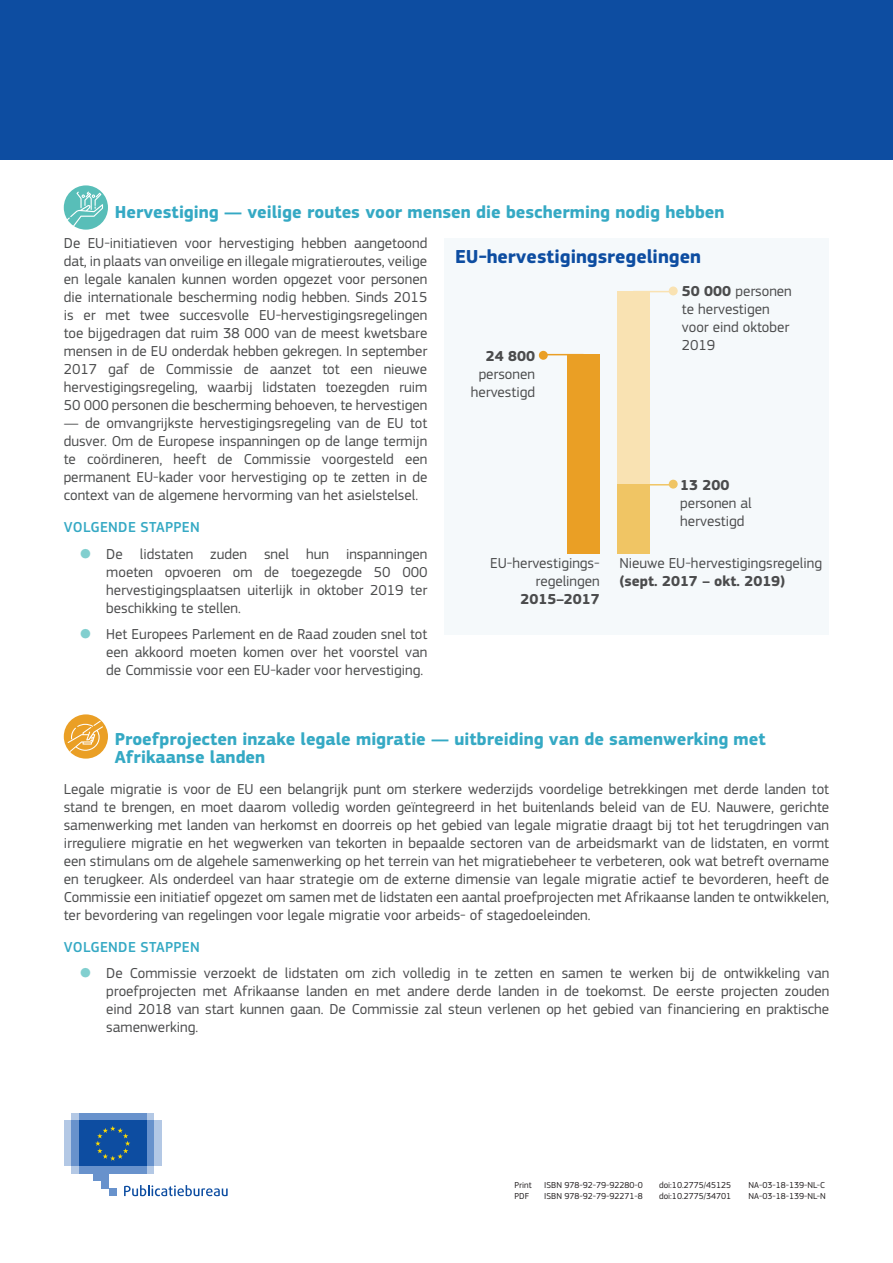
<style>
.page{position:relative;width:893px;height:1263px;background:#fff}
.page>*{position:absolute;margin:0;border:0;box-sizing:border-box;transform-origin:0 0}
.graph_title{font:700 19.5px "EC Square Sans Pro";color:#0d4da1}
.title_2{font:700 18px/18px "EC Square Sans Pro";color:#35a9c4}
.body{font:15px/18px "EC Square Sans Pro";color:#4b4c4d;text-align:justify}
.fig_2_2{font:15px/18px "EC Square Sans Pro";color:#4b4c4d}
.fig_2_1{font:15px/18px "EC Square Sans Pro";color:#4b4c4d;text-align:right}
.title_3{font:500 15px "EC Square Sans Pro";letter-spacing:.02em;color:#35a9c4}
.fig_2_4{font:700 15px "EC Square Sans Pro";color:#4b4c4d}
.fig_2_3{font:700 15px "EC Square Sans Pro";color:#4b4c4d}
.ids{font:9px "EC Square Sans Pro";color:#231f20}
.s1{color:#81cfcf}
.s2{font-weight:700}
</style>
<div class="page">
<div style="left:64px;top:714px;width:44px;height:45px;background:#ea9f25;border-radius:50%"></div>
<svg style="left:68px;top:721px;width:35px;height:33px"></svg>
<div style="left:71px;top:1166px;width:83px;height:7px;background:#b3c8e5"></div>
<div style="left:71px;top:1113px;width:83px;height:8px;background:#b3c8e5"></div>
<div style="left:79px;top:1113px;width:68px;height:8px;background:#6892cc"></div>
<div style="left:79px;top:1166px;width:68px;height:7px;background:#6892cc"></div>
<div style="left:147px;top:1121px;width:7px;height:45px;background:#6892cc"></div>
<div style="left:154px;top:1121px;width:8px;height:45px;background:#b3c8e5"></div>
<div style="left:71px;top:1121px;width:8px;height:45px;background:#6892cc"></div>
<div style="left:64px;top:1121px;width:7px;height:45px;background:#b3c8e5"></div>
<div style="left:94px;top:1166px;width:15px;height:15px;background:#6892cc"></div>
<div style="left:101px;top:1166px;width:8px;height:22px;background:#6892cc"></div>
<div style="left:109px;top:1188px;width:8px;height:8px;background:#6892cc"></div>
<div style="left:79px;top:1121px;width:68px;height:45px;background:#0d4da1"></div>
<svg style="left:95px;top:1126px;width:35px;height:35px"></svg>
<svg style="left:124px;top:1185px;width:104px;height:11px"></svg>
<div style="left:64px;top:185px;width:44px;height:45px;background:#58beb8;border-radius:50%"></div>
<svg style="left:67px;top:191px;width:36px;height:35px"></svg>
<div style="left:444px;top:238px;width:385px;height:397px;background:#f5f9fb"></div>
<div style="left:618px;top:291px;width:32px;height:262px;background:#f9e2b2"></div>
<div style="left:568px;top:354px;width:32px;height:199px;background:#ea9f25"></div>
<div style="left:618px;top:484px;width:32px;height:69px;background:#f0c564"></div>
<hr style="left:542px;top:354px;width:41px;height:1px;background:#ea9f25">
<div style="left:539px;top:351px;width:9px;height:9px;background:#ea9f25;border-radius:50%"></div>
<hr style="left:633px;top:291px;width:42px;height:1px;background:#f9e2b2">
<div style="left:669px;top:286px;width:9px;height:9px;background:#f9e2b2;border-radius:50%"></div>
<hr style="left:633px;top:484px;width:42px;height:1px;background:#f0c564">
<div style="left:669px;top:480px;width:9px;height:9px;background:#f0c564;border-radius:50%"></div>
<div style="left:0;top:0;width:893px;height:160px;background:#0d4da1"></div>
<p class="title_2" style="left:115px;top:203px;width:611px">Hervestiging — veilige routes voor mensen die bescherming nodig hebben</p>
<p class="body" style="left:64px;top:234px;width:365px">De EU-initiatieven voor hervestiging hebben aangetoond dat, in plaats van onveilige en illegale migratieroutes, veilige en legale kanalen kunnen worden opgezet voor personen die internationale bescherming nodig hebben. Sinds 2015 is er met twee succesvolle EU-hervestigingsregelingen toe bijgedragen dat ruim 38 000 van de meest kwetsbare mensen in de EU onderdak hebben gekregen. In september 2017 gaf de Commissie de aanzet tot een nieuwe hervestigingsregeling, waarbij lidstaten toezegden ruim 50 000 personen die bescherming behoeven, te hervestigen</p>
<p class="body" style="left:64px;top:414px;width:365px">— de omvangrijkste hervestigingsregeling van de EU tot dusver. Om de Europese inspanningen op de lange termijn te coördineren, heeft de Commissie voorgesteld een permanent EU-kader voor hervestiging op te zetten in de context van de algemene hervorming van het asielstelsel.</p>
<p class="title_3" style="left:64px;top:519px;width:137px">VOLGENDE STAPPEN</p>
<p class="body" style="left:106px;top:545px;width:323px;text-indent:-27px"><span class="s1">●</span> De lidstaten zuden snel hun inspanningen moeten opvoeren om de toegezegde 50 000 hervestigingsplaatsen uiterlijk in oktober 2019 ter beschikking te stellen.</p>
<p class="body" style="left:106px;top:626px;width:323px;text-indent:-27px"><span class="s1">●</span> Het Europees Parlement en de Raad zouden snel tot een akkoord moeten komen over het voorstel van de Commissie voor een EU-kader voor hervestiging.</p>
<p class="graph_title" style="left:455px;top:245px;width:247px">EU-hervestigingsregelingen</p>
<p class="fig_2_2" style="left:682px;top:282px;width:111px"><span class="s2">50 000</span> personen te hervestigen voor eind oktober<br>2019</p>
<p class="fig_2_1" style="left:471px;top:347px;width:66px"><span class="s2">24 800 </span>personen hervestigd</p>
<p class="fig_2_2" style="left:680px;top:476px;width:73px"><span class="s2">13 200 </span>personen al hervestigd</p>
<p class="fig_2_1" style="left:490px;top:554px;width:111px">EU-hervestigings&shy;regelingen</p>
<p class="fig_2_3" style="left:521px;top:590px;width:81px">2015–2017</p>
<p class="fig_2_2" style="left:619px;top:554px;width:204px">Nieuwe EU-hervestigingsregeling</p>
<p class="fig_2_4" style="left:619px;top:572px;width:167px">(sept. 2017 – okt. 2019)</p>
<p class="title_2" style="left:115px;top:730px;width:652px">Proefprojecten inzake legale migratie — uitbreiding van de samenwerking met<br>Afrikaanse landen</p>
<p class="body" style="left:64px;top:780px;width:767px">Legale migratie is voor de EU een belangrijk punt om sterkere wederzijds voordelige betrekkingen met derde landen tot stand te brengen, en moet daarom volledig worden geïntegreerd in het buitenlands beleid van de EU. Nauwere, gerichte samenwerking met landen van herkomst en doorreis op het gebied van legale migratie draagt bij tot het terugdringen van irreguliere migratie en het wegwerken van tekorten in bepaalde sectoren van de arbeidsmarkt van de lidstaten, en vormt een stimulans om de algehele samenwerking op het terrein van het migratiebeheer te verbeteren, ook wat betreft overname en terugkeer. Als onderdeel van haar strategie om de externe dimensie van legale migratie actief te bevorderen, heeft de Commissie een initiatief opgezet om samen met de lidstaten een aantal proefprojecten met Afrikaanse landen te ontwikkelen, ter bevordering van regelingen voor legale migratie voor arbeids- of stagedoeleinden.</p>
<p class="title_3" style="left:64px;top:938px;width:137px">VOLGENDE STAPPEN</p>
<p class="body" style="left:106px;top:964px;width:724px;text-indent:-27px"><span class="s1">●</span> De Commissie verzoekt de lidstaten om zich volledig in te zetten en samen te werken bij de ontwikkeling van proefprojecten met Afrikaanse landen en met andere derde landen in de toekomst. De eerste projecten zouden eind 2018 van start kunnen gaan. De Commissie zal steun verlenen op het gebied van financiering en praktische samenwerking.</p>
<p class="ids" style="left:514px;top:1180px;width:19px">Print</p>
<p class="ids" style="left:544px;top:1180px;width:100px">ISBN 978-92-79-92280-0</p>
<p class="ids" style="left:659px;top:1180px;width:73px">doi:10.2775/45125</p>
<p class="ids" style="left:748px;top:1180px;width:78px">NA-03-18-139-NL-C</p>
<p class="ids" style="left:514px;top:1191px;width:16px">PDF</p>
<p class="ids" style="left:544px;top:1191px;width:100px">ISBN 978-92-79-92271-8</p>
<p class="ids" style="left:659px;top:1191px;width:73px">doi:10.2775/34701</p>
<p class="ids" style="left:748px;top:1191px;width:79px">NA-03-18-139-NL-N</p>
</div>
